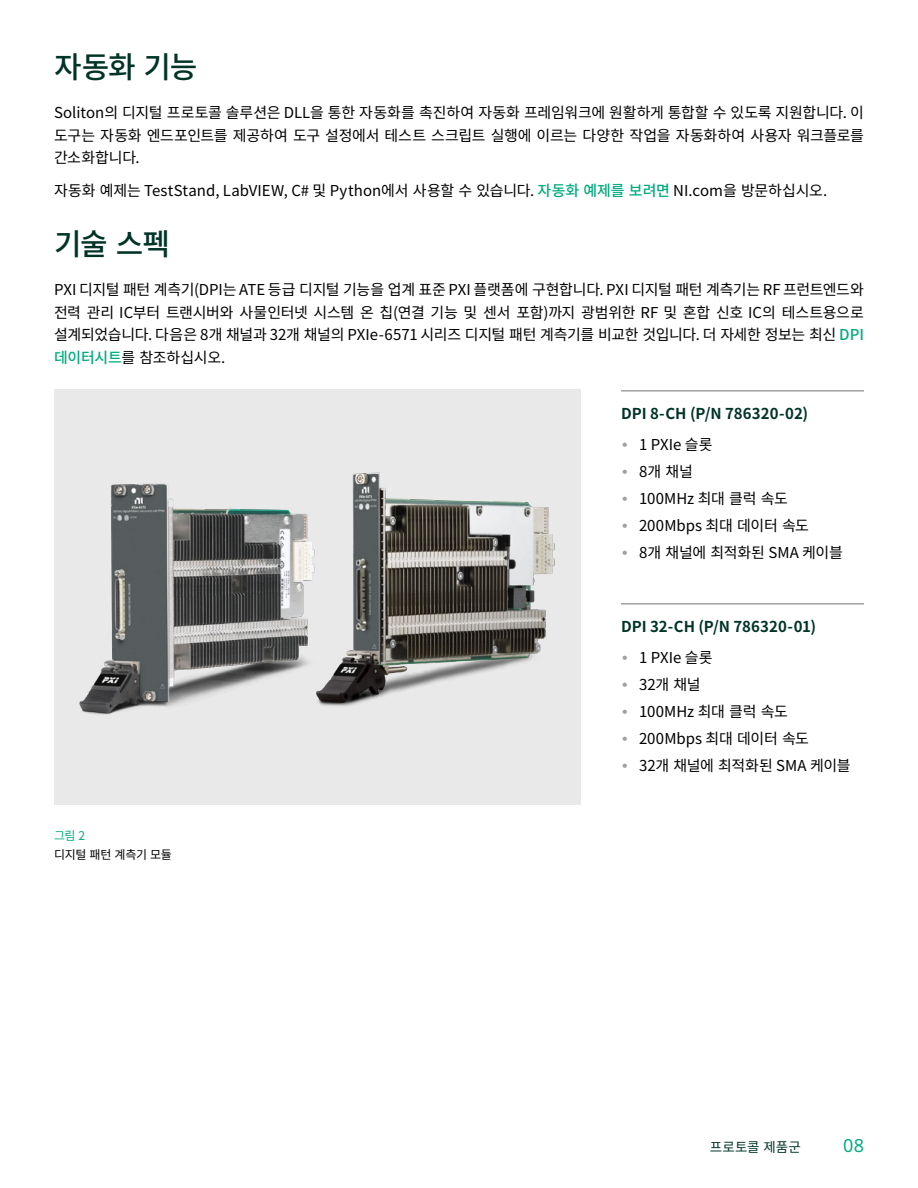
<style>
.page{position:relative;width:918px;height:1188px;background:#fff}
.page>*{position:absolute;margin:0;border:0;box-sizing:border-box;transform-origin:0 0}
.t1{font:500 30px "Noto Sans CJ Kkr";letter-spacing:-.035em;color:#003427}
.t2{font:18px "Noto Sans";color:#00ac7e}
.t3{font:15px/27px "Noto Sans CJ Kkr";letter-spacing:-.01em;color:#000;text-align:justify}
.t4{font:700 15px "Noto Sans CJ Kkr";letter-spacing:.005em;color:#003427}
.t5{font:13.5px "Noto Sans CJ Kkr";letter-spacing:.02em;color:#003427}
.t6{font:12px "Noto Sans CJ Kkr";letter-spacing:-.025em;color:#000}
.t7{font:12px "Noto Sans CJ Kkr";color:#00ac7e}
.s1{font-weight:500;color:#00ac7e}
</style>
<div class="page">
<hr style="left:621px;top:390px;width:243px;height:2px;background:#9fa1a4">
<hr style="left:621px;top:603px;width:243px;height:2px;background:#9fa1a4">
<div style="left:54px;top:389px;width:526px;height:416px;background:#e9e9ea"></div>
<img style="left:79px;top:472px;width:476px;height:243px">
<h1 class="t1" style="left:54px;top:50px;width:145px">자동화 기능</h1>
<p class="t3" style="left:54px;top:102px;width:812px;line-height:22.5px">Soliton의 디지털 프로토콜 솔루션은 DLL을 통한 자동화를 촉진하여 자동화 프레임워크에 원활하게 통합할 수 있도록 지원합니다. 이 도구는 자동화 엔드포인트를 제공하여 도구 설정에서 테스트 스크립트 실행에 이르는 다양한 작업을 자동화하여 사용자 워크플로를 간소화합니다.</p>
<p class="t3" style="left:54px;top:178px;width:775px">자동화 예제는 TestStand, LabVIEW, C# 및 Python에서 사용할 수 있습니다. <span class="s1">자동화 예제를 보려면</span> NI.com을 방문하십시오.</p>
<h1 class="t1" style="left:54px;top:227px;width:118px">기술 스펙</h1>
<p class="t3" style="left:54px;top:279px;width:812px;line-height:22.5px">PXI 디지털 패턴 계측기(DPI는 ATE 등급 디지털 기능을 업계 표준 PXI 플랫폼에 구현합니다. PXI 디지털 패턴 계측기는 RF 프런트엔드와 전력 관리 IC부터 트랜시버와 사물인터넷 시스템 온 칩(연결 기능 및 센서 포함)까지 광범위한 RF 및 혼합 신호 IC의 테스트용으로 설계되었습니다. 다음은 8개 채널과 32개 채널의 PXIe-6571 시리즈 디지털 패턴 계측기를 비교한 것입니다. 더 자세한 정보는 최신 <span class="s1">DPI 데이터시트</span>를 참조하십시오.</p>
<p class="t4" style="left:621px;top:405px;width:189px">DPI 8-CH (P/N 786320-02)</p>
<p class="t3" style="left:639px;top:431px;width:205px;text-align:left">1 PXIe 슬롯<br>8개 채널<br>100MHz 최대 클럭 속도<br>200Mbps 최대 데이터 속도<br>8개 채널에 최적화된 SMA 케이블</p>
<p class="t7" style="left:54px;top:829px;width:32px">그림 2</p>
<p class="t6" style="left:54px;top:848px;width:119px">디지털 패턴 계측기 모듈</p>
<p class="t4" style="left:621px;top:618px;width:197px">DPI 32-CH (P/N 786320-01)</p>
<p class="t3" style="left:639px;top:644px;width:213px;text-align:left">1 PXIe 슬롯<br>32개 채널<br>100MHz 최대 클럭 속도<br>200Mbps 최대 데이터 속도<br>32개 채널에 최적화된 SMA 케이블</p>
<p class="t5" style="left:710px;top:1139px;width:93px">프로토콜 제품군</p>
<p class="t2" style="left:843px;top:1133px;width:22px">08</p>
</div>
